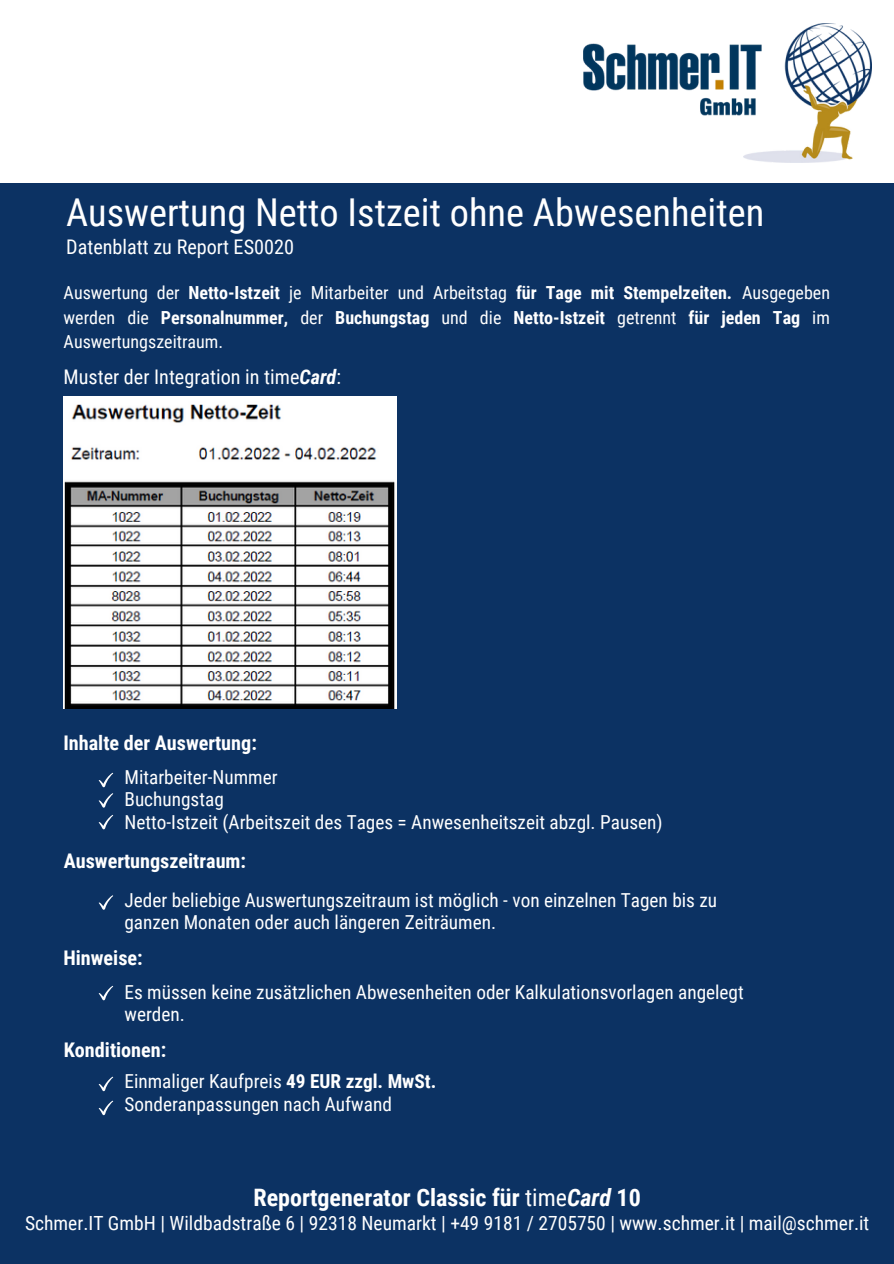
<style>
.page{position:relative;width:894px;height:1264px;background:#fff}
.page>*{position:absolute;margin:0;border:0;box-sizing:border-box;transform-origin:0 0}
.t1{font:38.4px "Roboto Condensed";color:#fff}
.t2{font:700 24px "Roboto Condensed";color:#fff}
.t3{font:700 20.1px "Roboto Condensed";color:#fff}
.t4{font:20.1px "Roboto Condensed";color:#fff}
.t5{font:19.5px "Roboto Condensed";color:#fff}
.t6{font:19.2px/22.5px "Roboto Condensed";color:#fff}
.t7{font:18px/24.8px "Roboto Condensed";color:#fff;text-align:justify}
.s1{font-weight:700}
.s2{font-weight:700;font-style:italic}
.s3{font-weight:400}
.s4{font-style:italic}
</style>
<div class="page">
<img style="left:583px;top:43px;width:160px;height:73px">
<img style="left:743px;top:23px;width:128px;height:139px">
<div style="left:0;top:183px;width:893px;height:1080px;background:#0c3263"></div>
<svg style="left:99px;top:772px;width:14px;height:15px"></svg>
<svg style="left:99px;top:895px;width:14px;height:14px"></svg>
<svg style="left:99px;top:985px;width:14px;height:15px"></svg>
<svg style="left:99px;top:1076px;width:14px;height:15px"></svg>
<svg style="left:99px;top:1100px;width:14px;height:15px"></svg>
<img style="left:64px;top:396px;width:332px;height:312px">
<svg style="left:99px;top:793px;width:14px;height:14px"></svg>
<svg style="left:99px;top:815px;width:14px;height:14px"></svg>
<p class="t1" style="left:66px;top:190px;width:699px">Auswertung Netto Istzeit ohne Abwesenheiten</p>
<p class="t4" style="left:66px;top:236px;width:229px">Datenblatt zu Report ES0020</p>
<p class="t7" style="left:64px;top:280px;width:767px">Auswertung der <span class="s1">Netto-Istzeit</span> je Mitarbeiter und Arbeitstag <span class="s1">für Tage mit Stempelzeiten.</span> Ausgegeben werden die <span class="s1">Personalnummer,</span> der <span class="s1">Buchungstag</span> und die <span class="s1">Netto-Istzeit</span> getrennt <span class="s1">für jeden Tag</span> im Auswertungszeitraum.</p>
<p class="t4" style="left:64px;top:365px;width:279px">Muster der Integration in time<span class="s2">Card</span>:</p>
<p class="t3" style="left:63px;top:731px;width:195px">Inhalte der Auswertung:</p>
<p class="t6" style="left:124px;top:766px;width:154px">Mitarbeiter-Nummer</p>
<p class="t6" style="left:124px;top:788px;width:101px">Buchungstag</p>
<p class="t6" style="left:124px;top:811px;width:539px">Netto-Istzeit (Arbeitszeit des Tages = Anwesenheitszeit abzgl. Pausen)</p>
<p class="t3" style="left:64px;top:849px;width:184px">Auswertungszeitraum:</p>
<p class="t6" style="left:124px;top:889px;width:594px">Jeder beliebige Auswertungszeitraum ist möglich - von einzelnen Tagen bis zu ganzen Monaten oder auch längeren Zeiträumen.</p>
<p class="t3" style="left:63px;top:946px;width:81px">Hinweise:</p>
<p class="t6" style="left:124px;top:980px;width:620px">Es müssen keine zusätzlichen Abwesenheiten oder Kalkulationsvorlagen angelegt werden.</p>
<p class="t3" style="left:64px;top:1038px;width:104px">Konditionen:</p>
<p class="t6" style="left:124px;top:1070px;width:313px">Einmaliger Kaufpreis <span class="s1">49 EUR zzgl. MwSt.</span></p>
<p class="t6" style="left:124px;top:1092px;width:269px">Sonderanpassungen nach Aufwand</p>
<p class="t2" style="left:253px;top:1183px;width:389px">Reportgenerator Classic für <span class="s3">time</span><span class="s4">Card</span> 10</p>
<p class="t5" style="left:25px;top:1211px;width:845px">Schmer.IT GmbH | Wildbadstraße 6 | 92318 Neumarkt | +49 9181 / 2705750 | www.schmer.it | mail@schmer.it</p>
</div>
